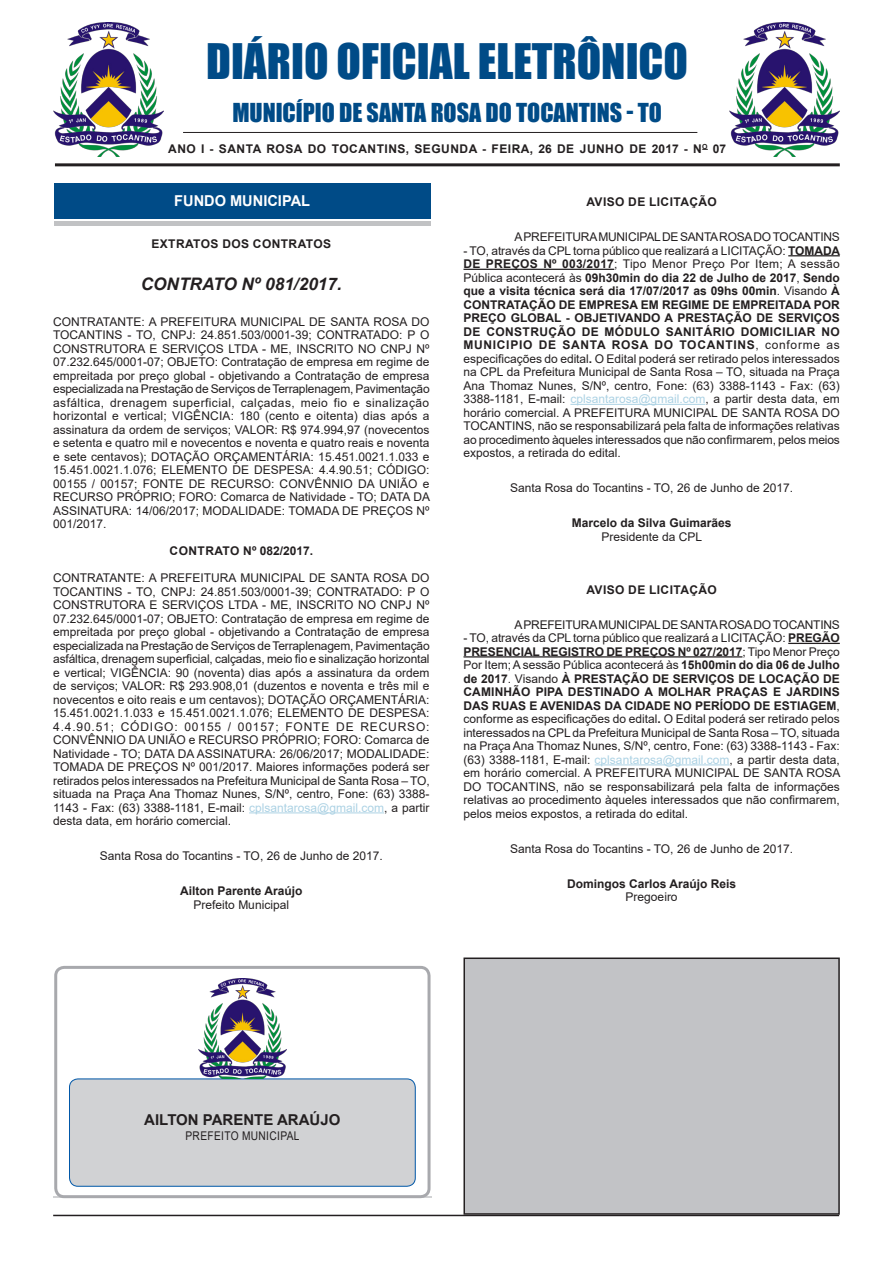
<style>
.page{position:relative;width:893px;height:1263px;background:#fff}
.page>*{position:absolute;margin:0;border:0;box-sizing:border-box;transform-origin:0 0}
.t1{font:45px "Impact";color:#004b87}
.t2{font:24px "Impact";color:#004b87}
.SUBTITULO{font:italic 700 17.25px "Arial";color:#231f20}
.NOME{font:700 15px "Arial";color:#231f20}
.Chancela{font:700 15px "Arial";color:#fff}
.SEM_PARAGRAFO{font:12px/13.5px "Arial";color:#231f20;text-align:justify}
.CORPO_DE_TEXTO{font:12px/13.5px "Arial";letter-spacing:-.015em;color:#231f20;text-align:justify}
.CIDADE{font:12px "Arial";color:#231f20}
.NOME-2{font:700 12px "Arial";color:#231f20}
.NOME-3{font:700 12px "Arial";letter-spacing:.04em;color:#231f20}
.TITULOS{font:700 12px "Arial";letter-spacing:.035em;color:#231f20}
.CARGO{font:12px "Arial";color:#231f20}
.TITULOS-2{font:700 12px "Arial";letter-spacing:.015em;color:#231f20}
.SEM_PARAGRAFO-2{font:12px "Arial";letter-spacing:.035em;color:#231f20;scale:.85 1}
.s1{color:#acd2e4}
.s2{font-weight:700}
</style>
<div class="page">
<hr style="left:53px;top:1215px;width:786px;height:1px;background:#231f20">
<hr style="left:55px;top:163px;width:785px;height:3px;background:#231f20">
<img style="left:53px;top:23px;width:110px;height:133px">
<hr style="left:183px;top:132px;width:514px;height:1px;background:#231f20">
<div style="left:54px;top:189px;width:376px;height:37px;background:#c1c2c4"></div>
<div style="left:54px;top:186px;width:376px;height:35px;background:#fff"></div>
<div style="left:54px;top:184px;width:376px;height:35px;background:#004b87"></div>
<hr style="left:53px;top:1197px;width:379px;height:1px;background:#d1d2d4">
<div style="left:54px;top:966px;width:377px;height:232px;border:3px solid #a8a9ad;border-radius:9px"></div>
<div style="left:70px;top:1079px;width:345px;height:107px;background:#d1d2d4;border-radius:9px"></div>
<div style="left:69px;top:1079px;width:346px;height:107px;border:1px solid #0057a8;border-radius:9px"></div>
<img style="left:198px;top:979px;width:88px;height:100px">
<img style="left:730px;top:23px;width:110px;height:133px">
<hr style="left:249px;top:812px;width:135px;height:1px;background:#acd2e4">
<hr style="left:788px;top:255px;width:52px;height:1px;background:#231f20">
<hr style="left:463px;top:269px;width:151px;height:1px;background:#231f20">
<hr style="left:570px;top:404px;width:135px;height:1px;background:#acd2e4">
<hr style="left:788px;top:643px;width:52px;height:1px;background:#231f20">
<hr style="left:463px;top:656px;width:279px;height:1px;background:#231f20">
<hr style="left:595px;top:764px;width:135px;height:1px;background:#acd2e4">
<div style="left:464px;top:958px;width:375px;height:256px;background:#c2c3c6"></div>
<div style="left:463px;top:957px;width:377px;height:258px;border:2px solid #231f20"></div>
<p class="t1" style="left:206px;top:26px;width:483px">DIÁRIO OFICIAL ELETRÔNICO</p>
<p class="t2" style="left:232px;top:94px;width:431px">MUNICÍPIO DE SANTA ROSA DO TOCANTINS - TO</p>
<p class="NOME-3" style="left:168px;top:140px;width:560px">ANO I - SANTA ROSA DO TOCANTINS, SEGUNDA - FEIRA, 26 DE JUNHO DE 2017 - N<sup>O</sup> 07</p>
<p class="Chancela" style="left:174px;top:190px;width:137px">FUNDO MUNICIPAL</p>
<p class="TITULOS" style="left:151px;top:235px;width:181px">EXTRATOS DOS CONTRATOS</p>
<p class="SUBTITULO" style="left:141px;top:273px;width:203px">CONTRATO Nº 081/2017.</p>
<p class="SEM_PARAGRAFO" style="left:53px;top:315px;width:378px">CONTRATANTE: A PREFEITURA MUNICIPAL DE SANTA ROSA DO TOCANTINS - TO, CNPJ: 24.851.503/0001-39; CONTRATADO: P O CONSTRUTORA E SERVIÇOS LTDA - ME, INSCRITO NO CNPJ Nº 07.232.645/0001-07; OBJETO: Contratação de empresa em regime de empreitada por preço global - objetivando a Contratação de empresa especializada na Prestação de Serviços de Terraplenagem, Pavimentação asfáltica, drenagem superficial, calçadas, meio fio e sinalização horizontal e vertical; VIGÊNCIA: 180 (cento e oitenta) dias após a assinatura da ordem de serviços; VALOR: R$ 974.994,97 (novecentos e setenta e quatro mil e novecentos e noventa e quatro reais e noventa e sete centavos); DOTAÇÃO ORÇAMENTÁRIA: 15.451.0021.1.033 e 15.451.0021.1.076; ELEMENTO DE DESPESA: 4.4.90.51; CÓDIGO:<br>00155 / 00157; FONTE DE RECURSO: CONVÊNNIO DA UNIÃO e RECURSO PRÓPRIO; FORO: Comarca de Natividade - TO; DATA DA ASSINATURA: 14/06/2017; MODALIDADE: TOMADA DE PREÇOS Nº 001/2017.</p>
<p class="TITULOS-2" style="left:170px;top:542px;width:145px">CONTRATO Nº 082/2017.</p>
<p class="SEM_PARAGRAFO" style="left:53px;top:571px;width:378px">CONTRATANTE: A PREFEITURA MUNICIPAL DE SANTA ROSA DO TOCANTINS - TO, CNPJ: 24.851.503/0001-39; CONTRATADO: P O CONSTRUTORA E SERVIÇOS LTDA - ME, INSCRITO NO CNPJ Nº 07.232.645/0001-07; OBJETO: Contratação de empresa em regime de empreitada por preço global - objetivando a Contratação de empresa especializada na Prestação de Serviços de Terraplenagem, Pavimentação asfáltica, drenagem superficial, calçadas, meio fio e sinalização horizontal e vertical; VIGÊNCIA: 90 (noventa) dias após a assinatura da ordem de serviços; VALOR: R$ 293.908,01 (duzentos e noventa e três mil e novecentos e oito reais e um centavos); DOTAÇÃO ORÇAMENTÁRIA:<br>15.451.0021.1.033 e 15.451.0021.1.076; ELEMENTO DE DESPESA:<br>4.4.90.51; CÓDIGO: 00155 / 00157; FONTE DE RECURSO:<br>CONVÊNNIO DA UNIÃO e RECURSO PRÓPRIO; FORO: Comarca de Natividade - TO; DATA DA ASSINATURA: 26/06/2017; MODALIDADE:<br>TOMADA DE PREÇOS Nº 001/2017. Maiores informações poderá ser retirados pelos interessados na Prefeitura Municipal de Santa Rosa – TO, situada na Praça Ana Thomaz Nunes, S/Nº, centro, Fone: (63) 3388- 1143 - Fax: (63) 3388-1181, E-mail: <span class="s1">cplsantarosa@gmail.com</span>, a partir desta data, em horário comercial.</p>
<p class="CIDADE" style="left:100px;top:848px;width:284px">Santa Rosa do Tocantins - TO, 26 de Junho de 2017.</p>
<p class="NOME-2" style="left:180px;top:883px;width:124px">Ailton Parente Araújo</p>
<p class="CARGO" style="left:194px;top:896px;width:97px">Prefeito Municipal</p>
<p class="TITULOS" style="left:586px;top:193px;width:132px">AVISO DE LICITAÇÃO</p>
<p class="CORPO_DE_TEXTO" style="left:514px;top:230px;width:327px">A PREFEITURA MUNICIPAL DE SANTA ROSA DO TOCANTINS</p>
<p class="CORPO_DE_TEXTO" style="left:463px;top:243px;width:378px">- TO, através da CPL torna público que realizará a LICITAÇÃO: <span class="s2">TOMADA DE PREÇOS Nº 003/2017</span>; Tipo Menor Preço Por Item; A sessão Pública acontecerá às <span class="s2">09h30min do dia 22 de Julho de 2017</span>, <span class="s2">Sendo que a visita técnica será dia 17/07/2017 as 09hs 00min</span>. Visando <span class="s2">À CONTRATAÇÃO DE EMPRESA EM REGIME DE EMPREITADA POR PREÇO GLOBAL - OBJETIVANDO A PRESTAÇÃO DE SERVIÇOS DE CONSTRUÇÃO DE MÓDULO SANITÁRIO DOMICILIAR NO MUNICIPIO DE SANTA ROSA DO TOCANTINS</span>, conforme as especificações do edital<span class="s2">.</span> O Edital poderá ser retirado pelos interessados na CPL da Prefeitura Municipal de Santa Rosa – TO, situada na Praça Ana Thomaz Nunes, S/Nº, centro, Fone: (63) 3388-1143 - Fax: (63)<br>3388-1181, E-mail: <span class="s1">cplsantarosa@gmail.com</span>, a partir desta data, em horário comercial. A PREFEITURA MUNICIPAL DE SANTA ROSA DO TOCANTINS, não se responsabilizará pela falta de informações relativas ao procedimento àqueles interessados que não confirmarem, pelos meios expostos, a retirada do edital.</p>
<p class="CIDADE" style="left:510px;top:480px;width:284px">Santa Rosa do Tocantins - TO, 26 de Junho de 2017.</p>
<p class="NOME-2" style="left:572px;top:515px;width:161px">Marcelo da Silva Guimarães</p>
<p class="CARGO" style="left:601px;top:528px;width:102px">Presidente da CPL</p>
<p class="TITULOS" style="left:586px;top:581px;width:132px">AVISO DE LICITAÇÃO</p>
<p class="CORPO_DE_TEXTO" style="left:514px;top:618px;width:327px">A PREFEITURA MUNICIPAL DE SANTA ROSA DO TOCANTINS</p>
<p class="CORPO_DE_TEXTO" style="left:463px;top:631px;width:378px">- TO, através da CPL torna público que realizará a LICITAÇÃO: <span class="s2">PREGÃO PRESENCIAL REGISTRO DE PREÇOS Nº 027/2017</span>; Tipo Menor Preço Por Item; A sessão Pública acontecerá às <span class="s2">15h00min do dia 06 de Julho de 2017</span>. Visando <span class="s2">À PRESTAÇÃO DE SERVIÇOS DE LOCAÇÃO DE CAMINHÃO PIPA DESTINADO A MOLHAR PRAÇAS E JARDINS DAS RUAS E AVENIDAS DA CIDADE NO PERÍODO DE ESTIAGEM</span>, conforme as especificações do edital<span class="s2">.</span> O Edital poderá ser retirado pelos interessados na CPL da Prefeitura Municipal de Santa Rosa – TO, situada na Praça Ana Thomaz Nunes, S/Nº, centro, Fone: (63) 3388-1143 - Fax: (63) 3388-1181, E-mail: <span class="s1">cplsantarosa@gmail.com</span>, a partir desta data, em horário comercial. A PREFEITURA MUNICIPAL DE SANTA ROSA DO TOCANTINS, não se responsabilizará pela falta de informações relativas ao procedimento àqueles interessados que não confirmarem, pelos meios expostos, a retirada do edital.</p>
<p class="CIDADE" style="left:510px;top:840px;width:284px">Santa Rosa do Tocantins - TO, 26 de Junho de 2017.</p>
<p class="NOME-2" style="left:567px;top:875px;width:170px">Domingos Carlos Araújo Reis</p>
<p class="CARGO" style="left:626px;top:889px;width:54px">Pregoeiro</p>
<p class="NOME" style="left:144px;top:1109px;width:198px">AILTON PARENTE ARAÚJO</p>
<p class="SEM_PARAGRAFO-2" style="left:185px;top:1127px;width:136px">PREFEITO MUNICIPAL</p>
</div>
